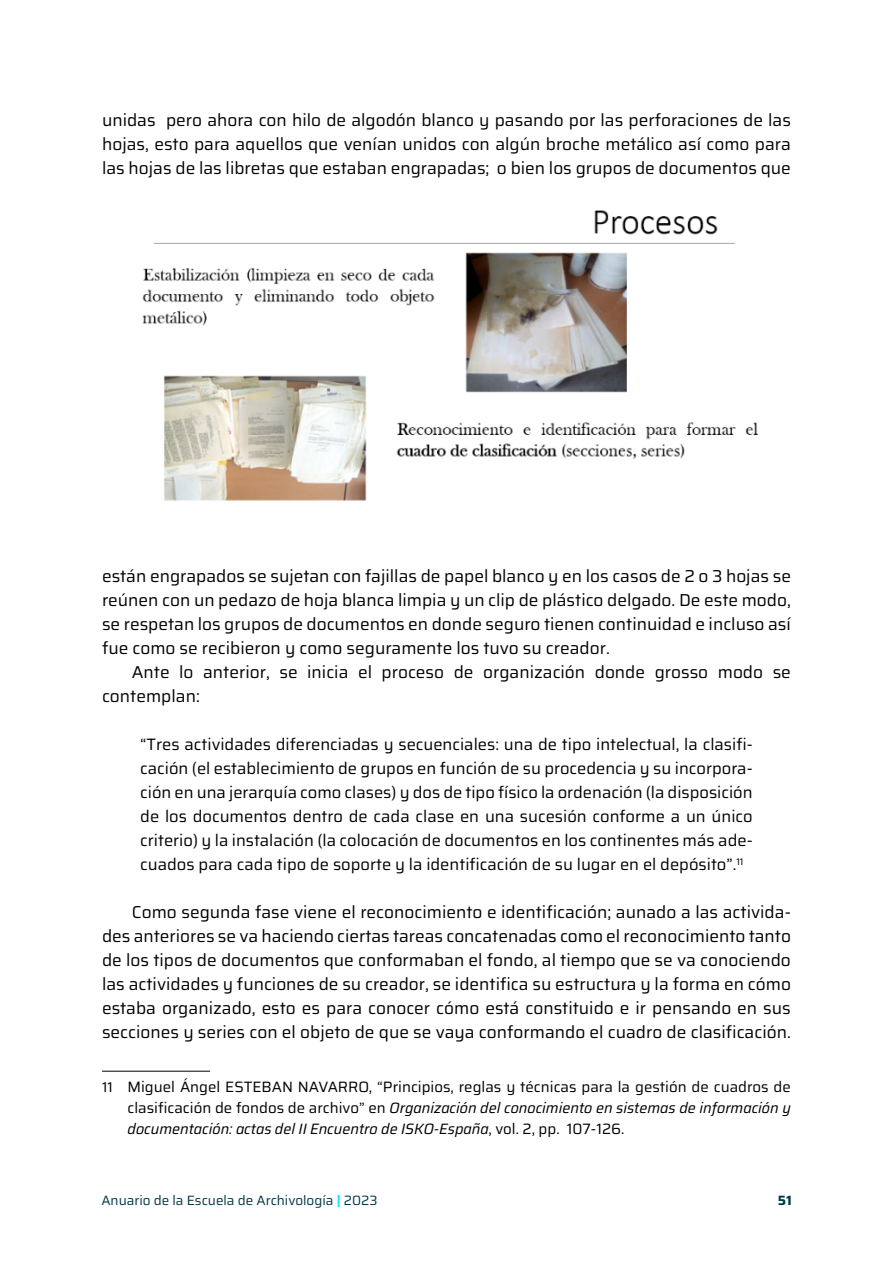
<style>
.page{position:relative;width:893px;height:1263px;background:#fff}
.page>*{position:absolute;margin:0;border:0;box-sizing:border-box;transform-origin:0 0}
.t1{font:17.25px/24px "Saira";color:#000;text-align:justify}
.t2{font:16.5px/24px "Saira";color:#000;text-align:justify}
.t3{font:15px/21px "Saira";color:#000;text-align:justify}
.t4{font:13.5px "Saira";color:#00384c}
.t5{font:700 13.5px "Saira";color:#00384c}
.s1{font-size:14.25px}
.s2{font-style:italic}
.s3{font-weight:700;color:#07e7ff}
</style>
<div class="page">
<hr style="left:102px;top:1071px;width:108px;height:1px;background:#000">
<img style="left:142px;top:210px;width:616px;height:291px">
<p class="t1" style="left:102px;top:107px;width:690px">unidas pero ahora con hilo de algodón blanco y pasando por las perforaciones de las hojas, esto para aquellos que venían unidos con algún broche metálico así como para las hojas de las libretas que estaban engrapadas; o bien los grupos de documentos que</p>
<p class="t1" style="left:102px;top:563px;width:690px">están engrapados se sujetan con fajillas de papel blanco y en los casos de 2 o 3 hojas se reúnen con un pedazo de hoja blanca limpia y un clip de plástico delgado. De este modo, se respetan los grupos de documentos en donde seguro tienen continuidad e incluso así fue como se recibieron y como seguramente los tuvo su creador.</p>
<p class="t1" style="left:102px;top:659px;width:690px;text-indent:30px">Ante lo anterior, se inicia el proceso de organización donde grosso modo se contemplan:</p>
<p class="t2" style="left:140px;top:732px;width:614px">“Tres actividades diferenciadas y secuenciales: una de tipo intelectual, la clasifi&shy;cación (el establecimiento de grupos en función de su procedencia y su incorpora&shy;ción en una jerarquía como clases) y dos de tipo físico la ordenación (la disposición de los documentos dentro de cada clase en una sucesión conforme a un único criterio) y la instalación (la colocación de documentos en los continentes más ade&shy;cuados para cada tipo de soporte y la identificación de su lugar en el depósito”.<sup>11</sup></p>
<p class="t1" style="left:102px;top:899px;width:690px;text-indent:30px">Como segunda fase viene el reconocimiento e identificación; aunado a las activida&shy;des anteriores se va haciendo ciertas tareas concatenadas como el reconocimiento tanto de los tipos de documentos que conformaban el fondo, al tiempo que se va conociendo las actividades y funciones de su creador, se identifica su estructura y la forma en cómo estaba organizado, esto es para conocer cómo está constituido e ir pensando en sus secciones y series con el objeto de que se vaya conformando el cuadro de clasificación.</p>
<p class="t3" style="left:128px;top:1076px;width:665px;text-indent:-26px"><span class="s1">11</span> Miguel Ángel ESTEBAN NAVARRO, “Principios, reglas y técnicas para la gestión de cuadros de clasificación de fondos de archivo” en <span class="s2">Organización del conocimiento en sistemas de información y documentación: actas del II Encuentro de ISKO-España</span>, vol. 2, pp. 107-126.</p>
<p class="t4" style="left:101px;top:1189px;width:278px">Anuario de la Escuela de Archivología <span class="s3">|</span> 2023</p>
<p class="t5" style="left:778px;top:1189px;width:15px">51</p>
</div>
